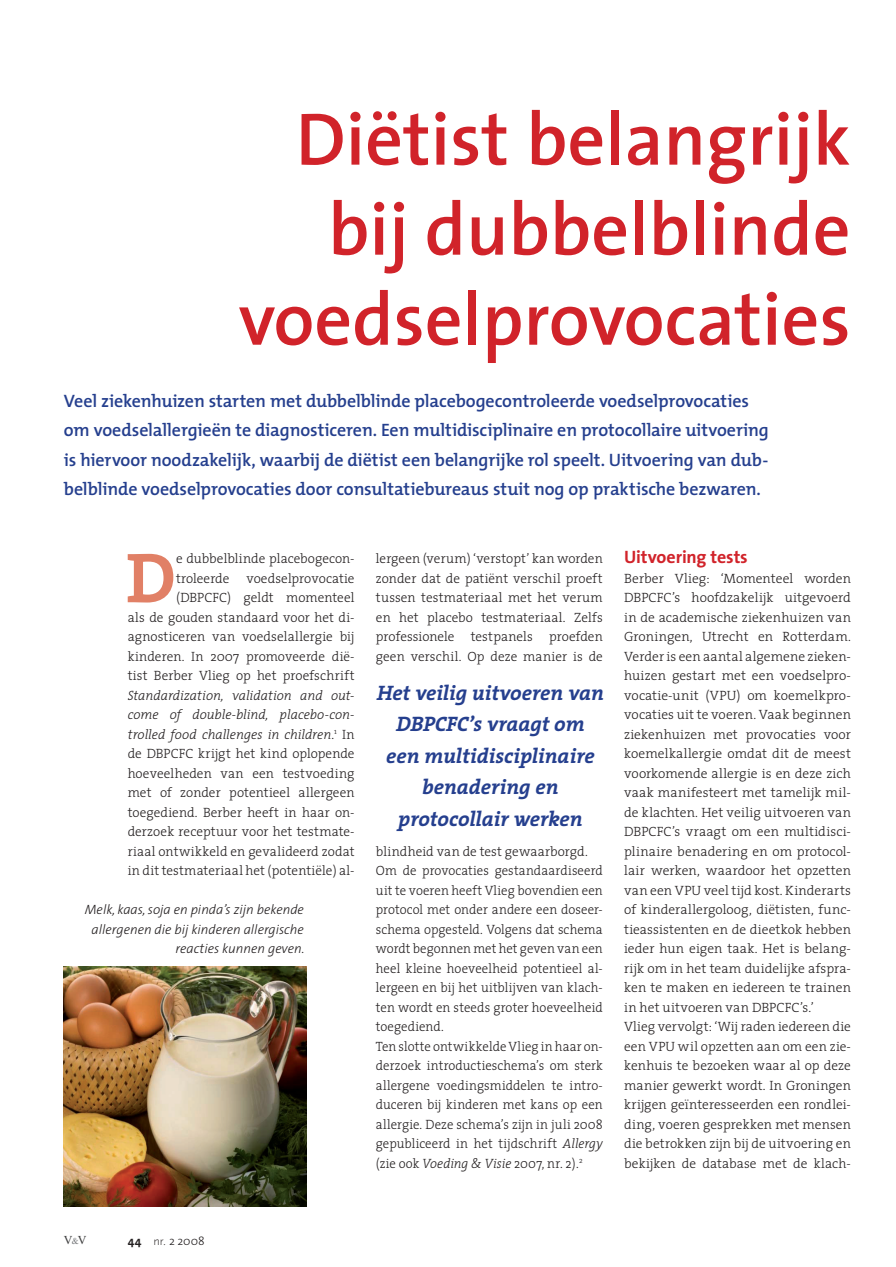
<style>
.page{position:relative;width:896px;height:1267px;background:#fff}
.page>*{position:absolute;margin:0;border:0;box-sizing:border-box;transform-origin:0 0}
.t1{font:600 75px/90px "The Sans";color:#d1232a;text-align:right}
.t2{font:700 71.25px "The Serif";color:#e18066}
.t3{font:italic 700 21px/31.5px "The Serif";letter-spacing:-.015em;color:#253f8e;text-align:center}
.t4{font:600 18px/29.2px "The Mix";letter-spacing:-.01em;color:#253f8e}
.t5{font:700 18px "The Sans";letter-spacing:-.01em;color:#d1232a}
.t6{font:300 13.5px/19.5px "The Serif";letter-spacing:.01em;color:#231f20}
.t7{font:italic 300 13.5px/19.5px "The Sans";color:#231f20;text-align:right}
.t8{font:300 12px "The Sans";color:#231f20}
.t9{font:12px "Times New Roman";color:#3e3e3f}
.s1{font-style:italic}
.s2{font-size:9px;color:#76787b}
.s3{font-weight:700}
.s4{font-family:"Scala Sans"}
</style>
<div class="page">
<img style="left:64px;top:966px;width:243px;height:241px">
<h1 class="t1" style="left:238px;top:92px;width:613px">Diëtist belangrijk bij dubbelblinde voedselprovocaties</h1>
<p class="t4" style="left:64px;top:386px;width:706px">Veel ziekenhuizen starten met dubbelblinde placebogecontroleerde voedselprovocaties om voedselallergieën te diagnosticeren. Een multidisciplinaire en protocollaire uitvoering is hiervoor noodzakelijk, waarbij de diëtist een belangrijke rol speelt. Uitvoering van dub&shy;belblinde voedselprovocaties door consultatiebureaus stuit nog op praktische bezwaren.</p>
<h2 class="t2" style="left:126px;top:518px;width:51px">D</h2>
<p class="t6" style="left:176px;top:548px;width:180px">e dubbelblinde placebogecon&shy;troleerde</p>
<p class="t6" style="left:128px;top:568px;width:228px;text-align:right">voedselprovocatie<br>(DBPCFC) geldt momenteel<br>als de gouden standaard voor het di&shy;agnosticeren van voedselallergie bij kinderen. In 2007 promoveerde dië&shy;tist Berber Vlieg op het proefschrift</p>
<p class="t6" style="left:128px;top:685px;width:228px;text-align:justify"><span class="s1">Standardization, validation and out&shy;come of double-blind, placebo-con&shy;trolled food challenges in children</span>.<sup>1</sup> In de DBPCFC krijgt het kind oplopende hoeveelheden van een testvoeding met of zonder potentieel allergeen toegediend. Berber heeft in haar on&shy;derzoek receptuur voor het testmate&shy;riaal ontwikkeld en gevalideerd zodat in dit testmateriaal het (potentiële) al-</p>
<p class="t7" style="left:85px;top:899px;width:221px">Melk, kaas, soja en pinda’s zijn bekende allergenen die bij kinderen allergische reacties kunnen geven.</p>
<p class="t6" style="left:376px;top:548px;width:228px;text-align:justify">lergeen (verum) ‘verstopt’ kan worden zonder dat de patiënt verschil proeft tussen testmateriaal met het verum en het placebo testmateriaal. Zelfs professionele testpanels proefden geen verschil. Op deze manier is de</p>
<h3 class="t3" style="left:376px;top:676px;width:229px">Het veilig uitvoeren van<br>DBPCFC’s vraagt om<br>een multidisciplinaire benadering en protocollair werken</h3>
<p class="t6" style="left:376px;top:841px;width:228px">blindheid van de test gewaarborgd.<br>Om de provocaties gestandaardiseerd uit te voeren heeft Vlieg bovendien een protocol met onder andere een doseer&shy;schema opgesteld. Volgens dat schema wordt begonnen met het geven van een heel kleine hoeveelheid potentieel al&shy;lergeen en bij het uitblijven van klach&shy;ten wordt en steeds groter hoeveelheid toegediend.<br>Ten slotte ontwikkelde Vlieg in haar on&shy;derzoek introductieschema’s om sterk allergene voedingsmiddelen te intro&shy;duceren bij kinderen met kans op een allergie. Deze schema’s zijn in juli 2008 gepubliceerd in het tijdschrift <span class="s1">Allergy </span>(zie ook <span class="s1">Voeding &amp; Visie</span> 2007, nr. 2).<sup>2</sup></p>
<h3 class="t5" style="left:624px;top:542px;width:125px">Uitvoering tests</h3>
<p class="t6" style="left:624px;top:568px;width:228px">Berber Vlieg: ‘Momenteel worden DBPCFC’s hoofdzakelijk uitgevoerd in de academische ziekenhuizen van Groningen, Utrecht en Rotterdam.<br>Verder is een aantal algemene zieken&shy;huizen gestart met een voedselpro&shy;vocatie-unit (VPU) om koemelkpro&shy;vocaties uit te voeren. Vaak beginnen ziekenhuizen met provocaties voor koemelkallergie omdat dit de meest voorkomende allergie is en deze zich vaak manifesteert met tamelijk mil&shy;de klachten. Het veilig uitvoeren van DBPCFC’s vraagt om een multidisci&shy;plinaire benadering en om protocol&shy;lair werken, waardoor het opzetten van een VPU veel tijd kost. Kinderarts of kinderallergoloog, diëtisten, func&shy;tieassistenten en de dieetkok hebben ieder hun eigen taak. Het is belang&shy;rijk om in het team duidelijke afspra&shy;ken te maken en iedereen te trainen in het uitvoeren van DBPCFC’s.’<br>Vlieg vervolgt: ‘Wij raden iedereen die een VPU wil opzetten aan om een zie&shy;kenhuis te bezoeken waar al op deze manier gewerkt wordt. In Groningen krijgen geïnteresseerden een rondlei&shy;ding, voeren gesprekken met mensen die betrokken zijn bij de uitvoering en bekijken de database met de klach-</p>
<p class="t9" style="left:64px;top:1232px;width:24px">V<span class="s2">&amp;</span>V</p>
<p class="t8" style="left:128px;top:1230px;width:79px"><span class="s3">44</span> <span class="s4">nr.</span> 2 2008</p>
</div>
